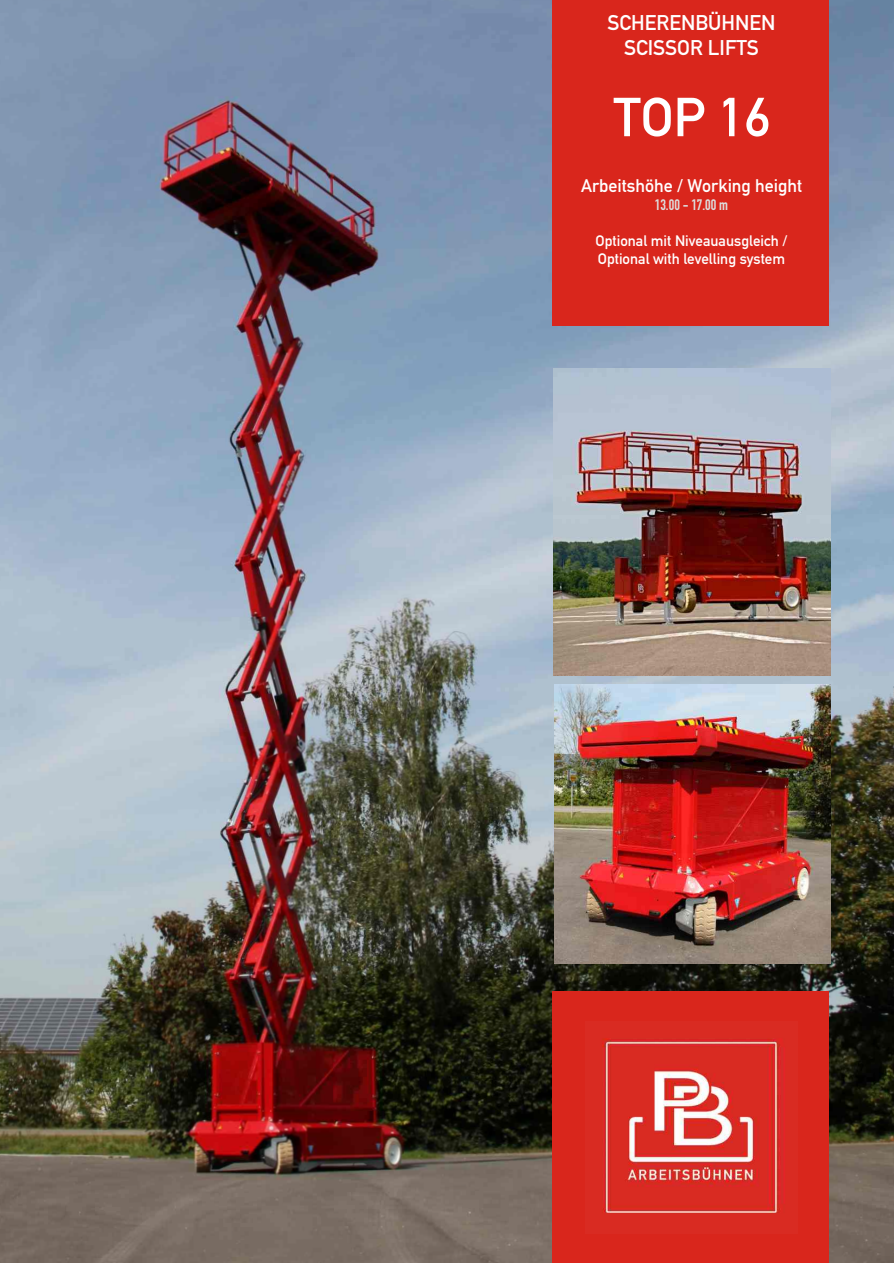
<style>
.page{position:relative;width:894px;height:1263px;background:#fff}
.page>*{position:absolute;margin:0;border:0;box-sizing:border-box;transform-origin:0 0}
.t1{font:54px "DIN Schrift";color:#fff}
.t2{font:21px/24.9px "DIN Schrift";color:#fff;text-align:center}
.t3{font:18px "DIN Schrift";color:#fff}
.t4{font:15px/17.9px "DIN Schrift";color:#fff}
.t5{font:15px "DIN Engschrift LT";color:#dedede}
</style>
<div class="page">
<img style="left:0;top:0;width:894px;height:1263px">
<div style="left:553px;top:992px;width:276px;height:271px;background:#d9261c"></div>
<img style="left:602px;top:1038px;width:183px;height:175px">
<div style="left:553px;top:0;width:276px;height:326px;background:#d9261c"></div>
<img style="left:554px;top:685px;width:276px;height:279px">
<img style="left:553px;top:369px;width:278px;height:306px">
<h2 class="t2" style="left:608px;top:13px;width:169px">SCHERENBÜHNEN<br>SCISSOR LIFTS</h2>
<h1 class="t1" style="left:614px;top:98px;width:158px">TOP 16</h1>
<p class="t3" style="left:581px;top:179px;width:223px">Arbeitshöhe / Working height</p>
<p class="t4" style="left:596px;top:233px;width:193px">Optional mit Niveauausgleich /<br>Optional with levelling system</p>
<p class="t5" style="left:655px;top:199px;width:75px">13.00 - 17.00 m</p>
</div>
